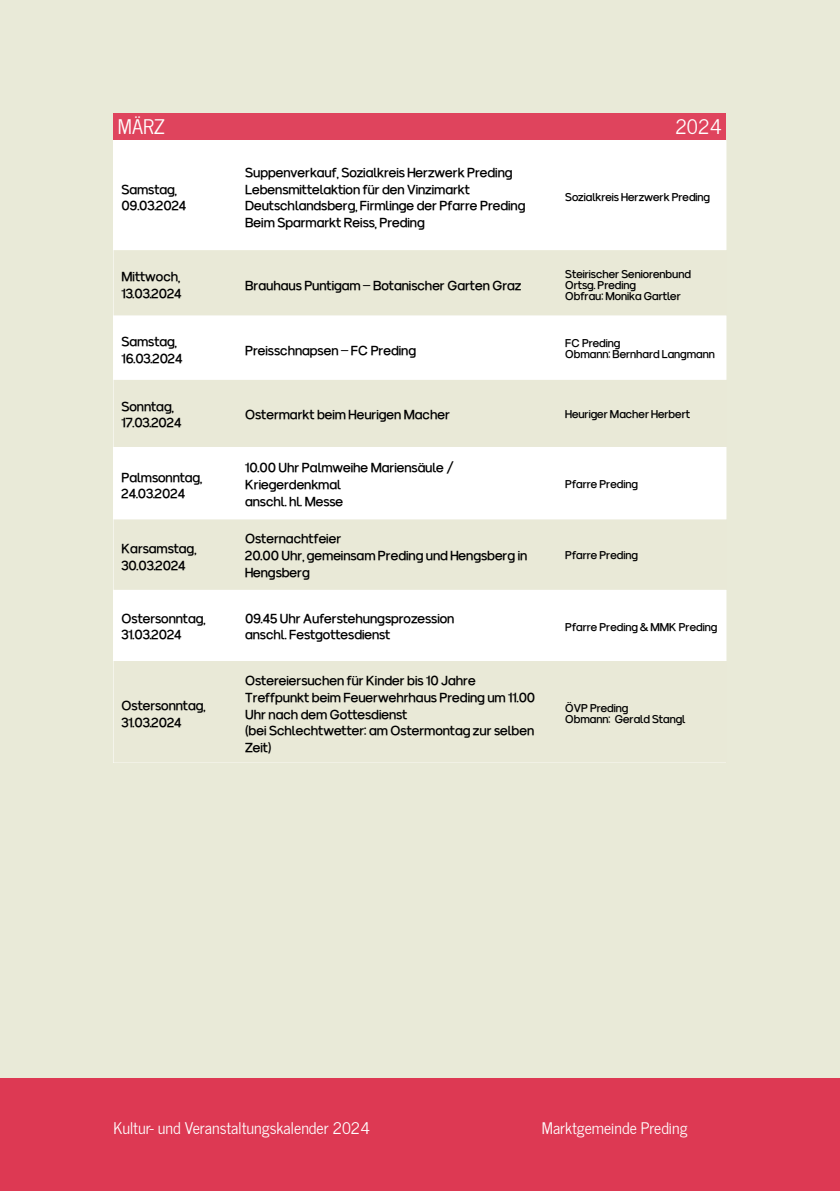
<style>
.page{position:relative;width:840px;height:1191px;background:#fff}
.page>*{position:absolute;margin:0;border:0;box-sizing:border-box;transform-origin:0 0}
.t1{font:20px "News Cycle";color:#fff}
.t2{font:16px "News Cycle";color:#fff}
.t3{font:15.8px "News Cycle";color:#fff}
.t4{font:13px "Amberian Sans";color:#000}
.t5{font:11px "Amberian Sans";color:#000}
.s1{font-family:"Arial"}
</style>
<div class="page">
<div style="left:0;top:0;width:839px;height:1191px;background:#e9ead8"></div>
<div style="left:0;top:1077px;width:839px;height:114px;background:#dd3953"></div>
<div style="left:113px;top:113px;width:613px;height:28px;background:#df445d"></div>
<div style="left:113px;top:140px;width:613px;height:110px;background:#fff"></div>
<svg style="left:113px;top:250px;width:613px;height:512px"></svg>
<p class="t1" style="left:118px;top:109px;width:49px">MÄRZ</p>
<p class="t1" style="left:675px;top:109px;width:48px">2024</p>
<p class="t4" style="left:121px;top:183px;width:57px">Samstag,</p>
<p class="t4" style="left:121px;top:200px;width:66px">09.03.2024</p>
<p class="t4" style="left:121px;top:270px;width:60px">Mittwoch,</p>
<p class="t4" style="left:121px;top:287px;width:61px">13.03.2024</p>
<p class="t4" style="left:121px;top:335px;width:57px">Samstag,</p>
<p class="t4" style="left:121px;top:352px;width:62px">16.03.2024</p>
<p class="t4" style="left:121px;top:400px;width:54px">Sonntag,</p>
<p class="t4" style="left:121px;top:417px;width:61px">17.03.2024</p>
<p class="t4" style="left:121px;top:471px;width:82px">Palmsonntag,</p>
<p class="t4" style="left:121px;top:488px;width:65px">24.03.2024</p>
<p class="t4" style="left:121px;top:542px;width:76px">Karsamstag,</p>
<p class="t4" style="left:121px;top:559px;width:65px">30.03.2024</p>
<p class="t4" style="left:121px;top:612px;width:85px">Ostersonntag,</p>
<p class="t4" style="left:121px;top:628px;width:61px">31.03.2024</p>
<p class="t4" style="left:121px;top:699px;width:85px">Ostersonntag,</p>
<p class="t4" style="left:121px;top:716px;width:61px">31.03.2024</p>
<p class="t4" style="left:245px;top:166px;width:269px">Suppenverkauf, Sozialkreis Herzwerk Preding</p>
<p class="t4" style="left:245px;top:183px;width:226px">Lebensmittelaktion für den Vinzimarkt</p>
<p class="t4" style="left:245px;top:200px;width:281px">Deutschlandsberg, Firmlinge der Pfarre Preding</p>
<p class="t4" style="left:245px;top:216px;width:181px">Beim Sparmarkt Reiss, Preding</p>
<p class="t4" style="left:245px;top:279px;width:277px">Brauhaus Puntigam <span class="s1">–</span> Botanischer Garten Graz</p>
<p class="t4" style="left:245px;top:344px;width:172px">Preisschnapsen <span class="s1">–</span> FC Preding</p>
<p class="t5" style="left:565px;top:192px;width:146px">Sozialkreis Herzwerk Preding</p>
<p class="t5" style="left:565px;top:268px;width:127px">Steirischer Seniorenbund</p>
<p class="t5" style="left:565px;top:279px;width:72px">Ortsg. Preding</p>
<p class="t5" style="left:565px;top:290px;width:117px">Obfrau: Monika Gartler</p>
<p class="t5" style="left:565px;top:338px;width:57px">FC Preding</p>
<p class="t5" style="left:565px;top:349px;width:151px">Obmann: Bernhard Langmann</p>
<p class="t4" style="left:245px;top:408px;width:206px">Ostermarkt beim Heurigen Macher</p>
<p class="t5" style="left:565px;top:409px;width:126px">Heuriger Macher Herbert</p>
<p class="t4" style="left:245px;top:461px;width:210px">10.00 Uhr Palmweihe Mariensäule /</p>
<p class="t4" style="left:245px;top:478px;width:97px">Kriegerdenkmal</p>
<p class="t4" style="left:245px;top:495px;width:99px">anschl. hl. Messe</p>
<p class="t4" style="left:245px;top:533px;width:97px">Osternachtfeier</p>
<p class="t4" style="left:245px;top:549px;width:283px">20.00 Uhr, gemeinsam Preding und Hengsberg in</p>
<p class="t4" style="left:245px;top:566px;width:66px">Hengsberg</p>
<p class="t4" style="left:245px;top:612px;width:210px">09.45 Uhr Auferstehungsprozession</p>
<p class="t4" style="left:245px;top:628px;width:147px">anschl. Festgottesdienst</p>
<p class="t4" style="left:245px;top:674px;width:232px">Ostereiersuchen für Kinder bis 10 Jahre</p>
<p class="t4" style="left:245px;top:691px;width:291px">Treffpunkt beim Feuerwehrhaus Preding um 11.00</p>
<p class="t4" style="left:245px;top:708px;width:164px">Uhr nach dem Gottesdienst</p>
<p class="t4" style="left:245px;top:724px;width:290px">(bei Schlechtwetter: am Ostermontag zur selben</p>
<p class="t4" style="left:245px;top:741px;width:28px">Zeit)</p>
<p class="t5" style="left:565px;top:479px;width:74px">Pfarre Preding</p>
<p class="t5" style="left:565px;top:550px;width:74px">Pfarre Preding</p>
<p class="t5" style="left:565px;top:622px;width:153px">Pfarre Preding &amp; MMK Preding</p>
<p class="t5" style="left:565px;top:703px;width:65px">ÖVP Preding</p>
<p class="t5" style="left:565px;top:714px;width:122px">Obmann: Gerald Stangl</p>
<p class="t2" style="left:113px;top:1114px;width:258px">Kultur- und Veranstaltungskalender 2024</p>
<p class="t3" style="left:541px;top:1114px;width:147px">Marktgemeinde Preding</p>
</div>
